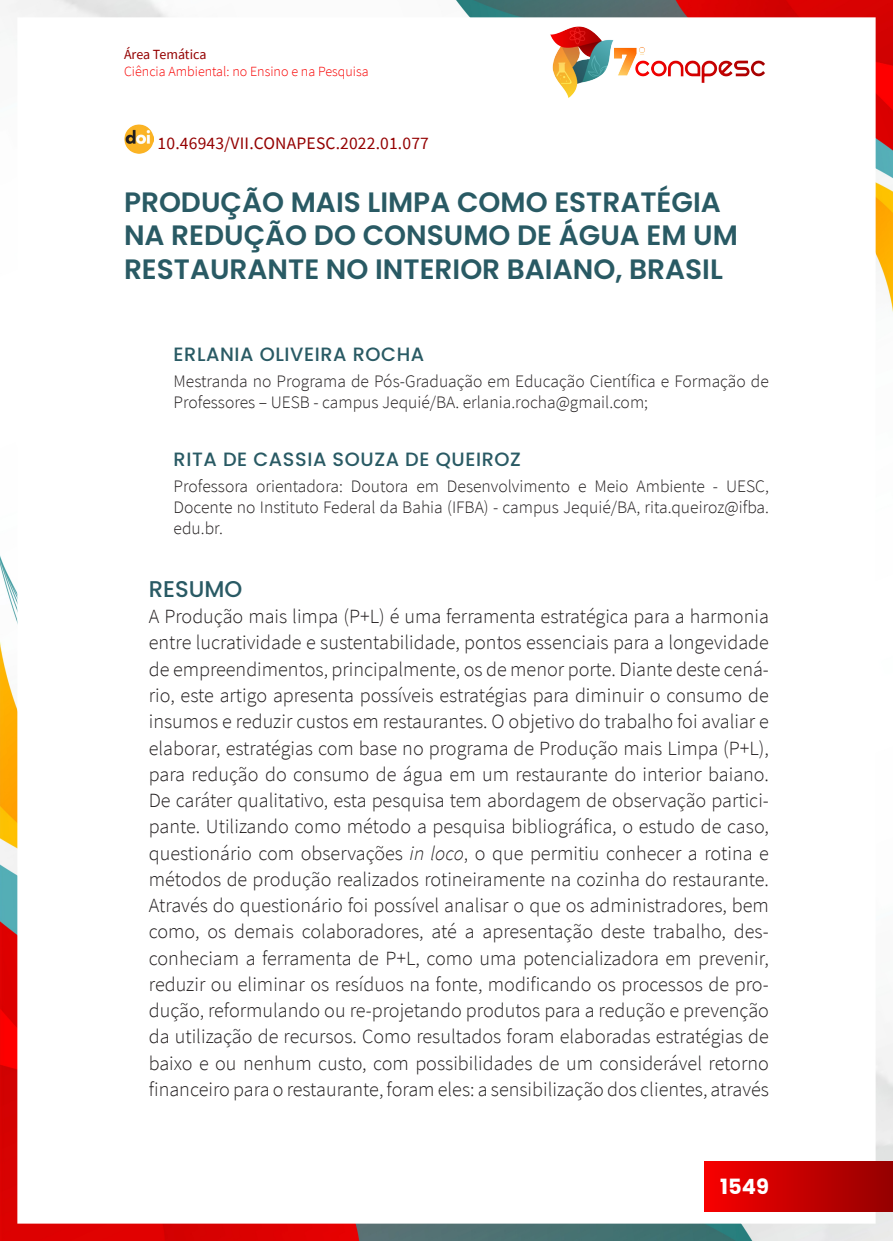
<style>
.page{position:relative;width:893px;height:1241px;background:#fff}
.page>*{position:absolute;margin:0;border:0;box-sizing:border-box;transform-origin:0 0}
._0_TÍTULO{font:600 28px/33.2px "Poppins";color:#295a64}
._3_TÍTULO_RESUMO{font:500 22.75px "Poppins";color:#295a64}
.t1{font:700 21px "Poppins";color:#fff}
._4_RESUMO{font:300 20.12px/26.2px "Source Sans Pro";color:#231f20;text-align:justify}
._1_AUTOR{font:500 19.25px "Poppins";letter-spacing:.03em;color:#295a64}
._2_FORMACAO{font:300 17.5px/21px "Source Sans Pro";color:#231f20}
._16_DOI{font:17.5px "Source Sans Pro";letter-spacing:.01em;color:#940000}
.t2{font:300 14px "Source Sans Pro";color:#f80000}
.t3{font:14px "Source Sans Pro";letter-spacing:-.005em;color:#940000}
.s1{font-style:italic}
</style>
<div class="page">
<img style="left:0;top:0;width:893px;height:1240px">
<div style="left:17px;top:17px;width:859px;height:1206px;background:#fff"></div>
<div style="left:704px;top:1161px;width:189px;height:49px;background:linear-gradient(to right,#f80000,#950000)"></div>
<img style="left:550px;top:26px;width:215px;height:72px">
<img style="left:124px;top:124px;width:30px;height:30px">
<p class="t3" style="left:124px;top:45px;width:84px">Área Temática</p>
<p class="t2" style="left:124px;top:62px;width:246px">Ciência Ambiental: no Ensino e na Pesquisa</p>
<p class="_16_DOI" style="left:158px;top:132px;width:273px">10.46943/VII.CONAPESC.2022.01.077</p>
<p class="_0_TÍTULO" style="left:124px;top:186px;width:615px">PRODUÇÃO MAIS LIMPA COMO ESTRATÉGIA<br>NA REDUÇÃO DO CONSUMO DE ÁGUA EM UM<br>RESTAURANTE NO INTERIOR BAIANO, BRASIL</p>
<p class="_1_AUTOR" style="left:174px;top:342px;width:252px">ERLANIA OLIVEIRA ROCHA</p>
<p class="_2_FORMACAO" style="left:174px;top:370px;width:597px">Mestranda no Programa de Pós-Graduação em Educação Científica e Formação de<br>Professores – UESB - campus Jequié/BA. erlania.rocha@gmail.com;</p>
<p class="_1_AUTOR" style="left:174px;top:447px;width:349px">RITA DE CASSIA SOUZA DE QUEIROZ</p>
<p class="_2_FORMACAO" style="left:174px;top:475px;width:597px;text-align:justify">Professora orientadora: Doutora em Desenvolvimento e Meio Ambiente - UESC, Docente no Instituto Federal da Bahia (IFBA) - campus Jequié/BA, rita.queiroz@ifba. edu.br.</p>
<p class="_3_TÍTULO_RESUMO" style="left:149px;top:575px;width:95px">RESUMO</p>
<p class="_4_RESUMO" style="left:149px;top:603px;width:622px">A Produção mais limpa (P+L) é uma ferramenta estratégica para a harmonia entre lucratividade e sustentabilidade, pontos essenciais para a longevidade de empreendimentos, principalmente, os de menor porte. Diante deste cená&shy;rio, este artigo apresenta possíveis estratégias para diminuir o consumo de insumos e reduzir custos em restaurantes. O objetivo do trabalho foi avaliar e elaborar, estratégias com base no programa de Produção mais Limpa (P+L), para redução do consumo de água em um restaurante do interior baiano.<br>De caráter qualitativo, esta pesquisa tem abordagem de observação partici&shy;pante. Utilizando como método a pesquisa bibliográfica, o estudo de caso, questionário com observações <span class="s1">in loco</span>, o que permitiu conhecer a rotina e métodos de produção realizados rotineiramente na cozinha do restaurante.<br>Através do questionário foi possível analisar o que os administradores, bem como, os demais colaboradores, até a apresentação deste trabalho, des&shy;conheciam a ferramenta de P+L, como uma potencializadora em prevenir, reduzir ou eliminar os resíduos na fonte, modificando os processos de pro&shy;dução, reformulando ou re-projetando produtos para a redução e prevenção da utilização de recursos. Como resultados foram elaboradas estratégias de baixo e ou nenhum custo, com possibilidades de um considerável retorno financeiro para o restaurante, foram eles: a sensibilização dos clientes, através</p>
<p class="t1" style="left:720px;top:1173px;width:50px">1549</p>
</div>
